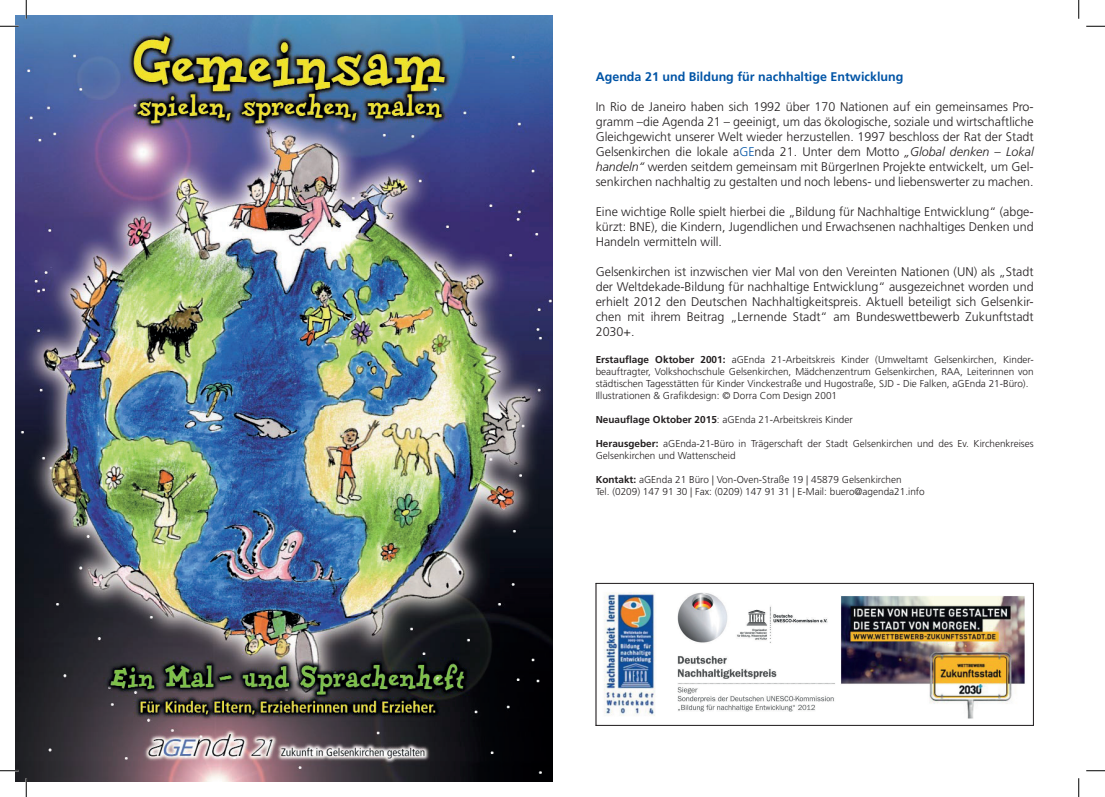
<style>
.page{position:relative;width:1105px;height:797px;background:#fff}
.page>*{position:absolute;margin:0;border:0;box-sizing:border-box;transform-origin:0 0}
.t1{font:300 12.5px/15px "Frutiger LT Std";color:#231f20;text-align:justify}
.t2{font:700 12.5px "Frutiger LT Std";color:#0154a6}
.t3{font:300 10px/12px "Frutiger LT Std";color:#231f20}
.s1{color:#0154a6}
.s2{font-style:italic}
.s3{font-weight:700}
</style>
<div class="page">
<img style="left:16px;top:16px;width:536px;height:765px">
<img style="left:604px;top:592px;width:421px;height:127px">
<div style="left:596px;top:583px;width:438px;height:142px;border:1px solid #231f20"></div>
<svg style="left:0;top:25px;width:19px;height:2px"></svg>
<svg style="left:1086px;top:25px;width:19px;height:2px"></svg>
<svg style="left:0;top:770px;width:19px;height:1px"></svg>
<svg style="left:1086px;top:770px;width:19px;height:1px"></svg>
<svg style="left:25px;top:0;width:2px;height:19px"></svg>
<svg style="left:25px;top:778px;width:2px;height:19px"></svg>
<svg style="left:1078px;top:0;width:1px;height:19px"></svg>
<svg style="left:1078px;top:778px;width:1px;height:19px"></svg>
<p class="t2" style="left:596px;top:69px;width:309px">Agenda 21 und Bildung für nachhaltige Entwicklung</p>
<p class="t1" style="left:596px;top:99px;width:439px">In Rio de Janeiro haben sich 1992 über 170 Nationen auf ein gemeinsames Pro&shy;gramm –die Agenda 21 – geeinigt, um das ökologische, soziale und wirtschaftliche Gleichgewicht unserer Welt wieder herzustellen. 1997 beschloss der Rat der Stadt Gelsenkirchen die lokale a<span class="s1">GE</span>nda 21. Unter dem Motto <span class="s2">„Global denken – Lokal handeln“</span> werden seitdem gemeinsam mit BürgerInen Projekte entwickelt, um Gel&shy;senkirchen nachhaltig zu gestalten und noch lebens- und liebenswerter zu machen.</p>
<p class="t1" style="left:596px;top:204px;width:439px">Eine wichtige Rolle spielt hierbei die „Bildung für Nachhaltige Entwicklung“ (abge&shy;kürzt: BNE), die Kindern, Jugendlichen und Erwachsenen nachhaltiges Denken und Handeln vermitteln will.</p>
<p class="t1" style="left:596px;top:264px;width:439px">Gelsenkirchen ist inzwischen vier Mal von den Vereinten Nationen (UN) als „Stadt der Weltdekade-Bildung für nachhaltige Entwicklung“ ausgezeichnet worden und erhielt 2012 den Deutschen Nachhaltigkeitspreis. Aktuell beteiligt sich Gelsenkir&shy;chen mit ihrem Beitrag „Lernende Stadt“ am Bundeswettbewerb Zukunftstadt 2030+.</p>
<p class="t3" style="left:596px;top:353px;width:439px"><span class="s3">Erstauflage Oktober 2001:</span> aGEnda 21-Arbeitskreis Kinder (Umweltamt Gelsenkirchen, Kinder&shy;beauftragter, Volkshochschule Gelsenkirchen, Mädchenzentrum Gelsenkirchen, RAA, Leiterinnen von städtischen Tagesstätten für Kinder Vinckestraße und Hugostraße, SJD - Die Falken, aGEnda 21-Büro).<br>Illustrationen &amp; Grafikdesign: © Dorra Com Design 2001</p>
<p class="t3" style="left:596px;top:413px;width:259px"><span class="s3">Neuauflage Oktober 2015</span>: aGEnda 21-Arbeitskreis Kinder</p>
<p class="t3" style="left:596px;top:437px;width:439px"><span class="s3">Herausgeber:</span> aGEnda-21-Büro in Trägerschaft der Stadt Gelsenkirchen und des Ev. Kirchenkreises<br>Gelsenkirchen und Wattenscheid</p>
<p class="t3" style="left:596px;top:473px;width:331px"><span class="s3">Kontakt:</span> aGEnda 21 Büro | Von-Oven-Straße 19 | 45879 Gelsenkirchen<br>Tel. (0209) 147 91 30 | Fax: (0209) 147 91 31 | E-Mail: buero@agenda21.info</p>
</div>
